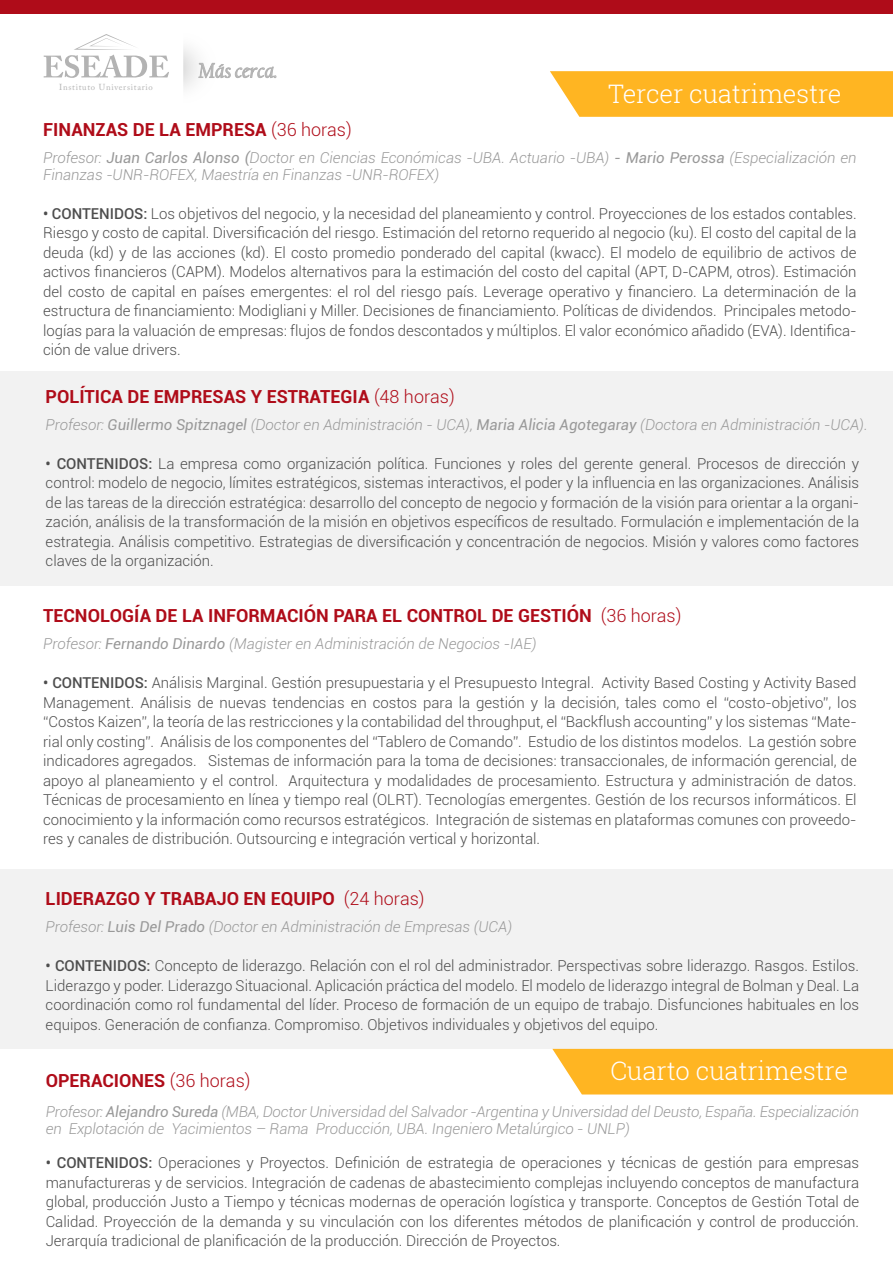
<style>
.page{position:relative;width:893px;height:1263px;background:#fff}
.page>*{position:absolute;margin:0;border:0;box-sizing:border-box;transform-origin:0 0}
.t1{font:300 25.5px "Roboto Slab";letter-spacing:-.005em;color:#fff}
.t2{font:italic 21.45px "Californian FB";color:#b3b3b3}
.t3{font:700 18px "Roboto";color:#af0c19}
.t4{font:300 15px/19.5px "Roboto";color:#4d4d4d;text-align:justify}
.t5{font:italic 300 15px/16.5px "Roboto";color:#999}
.t6{font:8.7px "Adobe Caslon Pro";letter-spacing:.085em;color:#b3b3b3}
.s1{font-weight:300}
.s2{font-weight:400}
.s3{font-weight:500}
</style>
<div class="page">
<div style="left:0;top:372px;width:893px;height:214px;background:#f2f2f2"></div>
<div style="left:0;top:870px;width:893px;height:179px;background:#f2f2f2"></div>
<div style="left:0;top:0;width:893px;height:13px;background:#af0c19"></div>
<svg style="left:550px;top:71px;width:343px;height:46px;background:#ffb82d"></svg>
<div style="left:552px;top:1049px;width:341px;height:45px;background:#ffb522"></div>
<svg style="left:44px;top:34px;width:125px;height:44px"></svg>
<svg style="left:183px;top:47px;width:93px;height:42px"></svg>
<p class="t6" style="left:59px;top:81px;width:95px">Instituto Universitario</p>
<h2 class="t2" style="left:199px;top:59px;width:80px">Más cerca.</h2>
<h1 class="t1" style="left:608px;top:76px;width:235px">Tercer cuatrimestre</h1>
<p class="t3" style="left:43px;top:117px;width:310px">FINANZAS DE LA EMPRESA <span class="s1">(36 horas)</span></p>
<p class="t5" style="left:43px;top:149px;width:815px">Profesor: <span class="s2">Juan Carlos Alonso (</span>Doctor en Ciencias Económicas -UBA. Actuario -UBA) <span class="s2">- Mario Perossa</span> (Especialización en<br>Finanzas -UNR-ROFEX, Maestría en Finanzas -UNR-ROFEX)</p>
<p class="t4" style="left:43px;top:203px;width:815px"><span class="s3">• CONTENIDOS:</span> Los objetivos del negocio, y la necesidad del planeamiento y control. Proyecciones de los estados contables.<br>Riesgo y costo de capital. Diversificación del riesgo. Estimación del retorno requerido al negocio (ku). El costo del capital de la deuda (kd) y de las acciones (kd). El costo promedio ponderado del capital (kwacc). El modelo de equilibrio de activos de activos financieros (CAPM). Modelos alternativos para la estimación del costo del capital (APT, D-CAPM, otros). Estimación del costo de capital en países emergentes: el rol del riesgo país. Leverage operativo y financiero. La determinación de la estructura de financiamiento: Modigliani y Miller. Decisiones de financiamiento. Políticas de dividendos. Principales metodo&shy;logías para la valuación de empresas: flujos de fondos descontados y múltiplos. El valor económico añadido (EVA). Identifica&shy;ción de value drivers.</p>
<p class="t3" style="left:46px;top:384px;width:411px">POLÍTICA DE EMPRESAS Y ESTRATEGIA <span class="s1">(48 horas)</span></p>
<p class="t5" style="left:46px;top:416px;width:823px">Profesor: <span class="s2">Guillermo Spitznagel</span> (Doctor en Administración - UCA), <span class="s2">Maria Alicia Agotegaray</span> (Doctora en Administración -UCA).</p>
<p class="t4" style="left:46px;top:453px;width:815px"><span class="s3">• CONTENIDOS:</span> La empresa como organización política. Funciones y roles del gerente general. Procesos de dirección y control: modelo de negocio, límites estratégicos, sistemas interactivos, el poder y la influencia en las organizaciones. Análisis de las tareas de la dirección estratégica: desarrollo del concepto de negocio y formación de la visión para orientar a la organi&shy;zación, análisis de la transformación de la misión en objetivos específicos de resultado. Formulación e implementación de la estrategia. Análisis competitivo. Estrategias de diversificación y concentración de negocios. Misión y valores como factores claves de la organización.</p>
<p class="t3" style="left:43px;top:603px;width:640px">TECNOLOGÍA DE LA INFORMACIÓN PARA EL CONTROL DE GESTIÓN <span class="s1">(36 horas)</span></p>
<p class="t5" style="left:43px;top:635px;width:495px">Profesor: <span class="s2">Fernando Dinardo</span> (Magister en Administración de Negocios -IAE)</p>
<p class="t4" style="left:43px;top:673px;width:815px"><span class="s3">• CONTENIDOS:</span> Análisis Marginal. Gestión presupuestaria y el Presupuesto Integral. Activity Based Costing y Activity Based Management. Análisis de nuevas tendencias en costos para la gestión y la decisión, tales como el “costo-objetivo”, los “Costos Kaizen”, la teoría de las restricciones y la contabilidad del throughput, el “Backflush accounting” y los sistemas “Mate&shy;rial only costing”. Análisis de los componentes del “Tablero de Comando”. Estudio de los distintos modelos. La gestión sobre indicadores agregados. Sistemas de información para la toma de decisiones: transaccionales, de información gerencial, de apoyo al planeamiento y el control. Arquitectura y modalidades de procesamiento. Estructura y administración de datos.<br>Técnicas de procesamiento en línea y tiempo real (OLRT). Tecnologías emergentes. Gestión de los recursos informáticos. El conocimiento y la información como recursos estratégicos. Integración de sistemas en plataformas comunes con proveedo&shy;res y canales de distribución. Outsourcing e integración vertical y horizontal.</p>
<p class="t3" style="left:46px;top:886px;width:380px">LIDERAZGO Y TRABAJO EN EQUIPO <span class="s1">(24 horas)</span></p>
<p class="t5" style="left:46px;top:918px;width:468px">Profesor: <span class="s2">Luis Del Prado</span> (Doctor en Administración de Empresas (UCA)</p>
<p class="t4" style="left:46px;top:956px;width:815px"><span class="s3">• CONTENIDOS:</span> Concepto de liderazgo. Relación con el rol del administrador. Perspectivas sobre liderazgo. Rasgos. Estilos.<br>Liderazgo y poder. Liderazgo Situacional. Aplicación práctica del modelo. El modelo de liderazgo integral de Bolman y Deal. La coordinación como rol fundamental del líder. Proceso de formación de un equipo de trabajo. Disfunciones habituales en los equipos. Generación de confianza. Compromiso. Objetivos individuales y objetivos del equipo.</p>
<h1 class="t1" style="left:611px;top:1053px;width:239px">Cuarto cuatrimestre</h1>
<p class="t3" style="left:46px;top:1068px;width:206px">OPERACIONES <span class="s1">(36 horas)</span></p>
<p class="t5" style="left:46px;top:1103px;width:815px">Profesor: <span class="s2">Alejandro Sureda</span> (MBA, Doctor Universidad del Salvador -Argentina y Universidad del Deusto, España. Especialización en Explotación de Yacimientos – Rama Producción, UBA. Ingeniero Metalúrgico - UNLP)</p>
<p class="t4" style="left:46px;top:1152px;width:815px"><span class="s3">• CONTENIDOS:</span> Operaciones y Proyectos. Definición de estrategia de operaciones y técnicas de gestión para empresas manufactureras y de servicios. Integración de cadenas de abastecimiento complejas incluyendo conceptos de manufactura global, producción Justo a Tiempo y técnicas modernas de operación logística y transporte. Conceptos de Gestión Total de Calidad. Proyección de la demanda y su vinculación con los diferentes métodos de planificación y control de producción.<br>Jerarquía tradicional de planificación de la producción. Dirección de Proyectos.</p>
</div>
